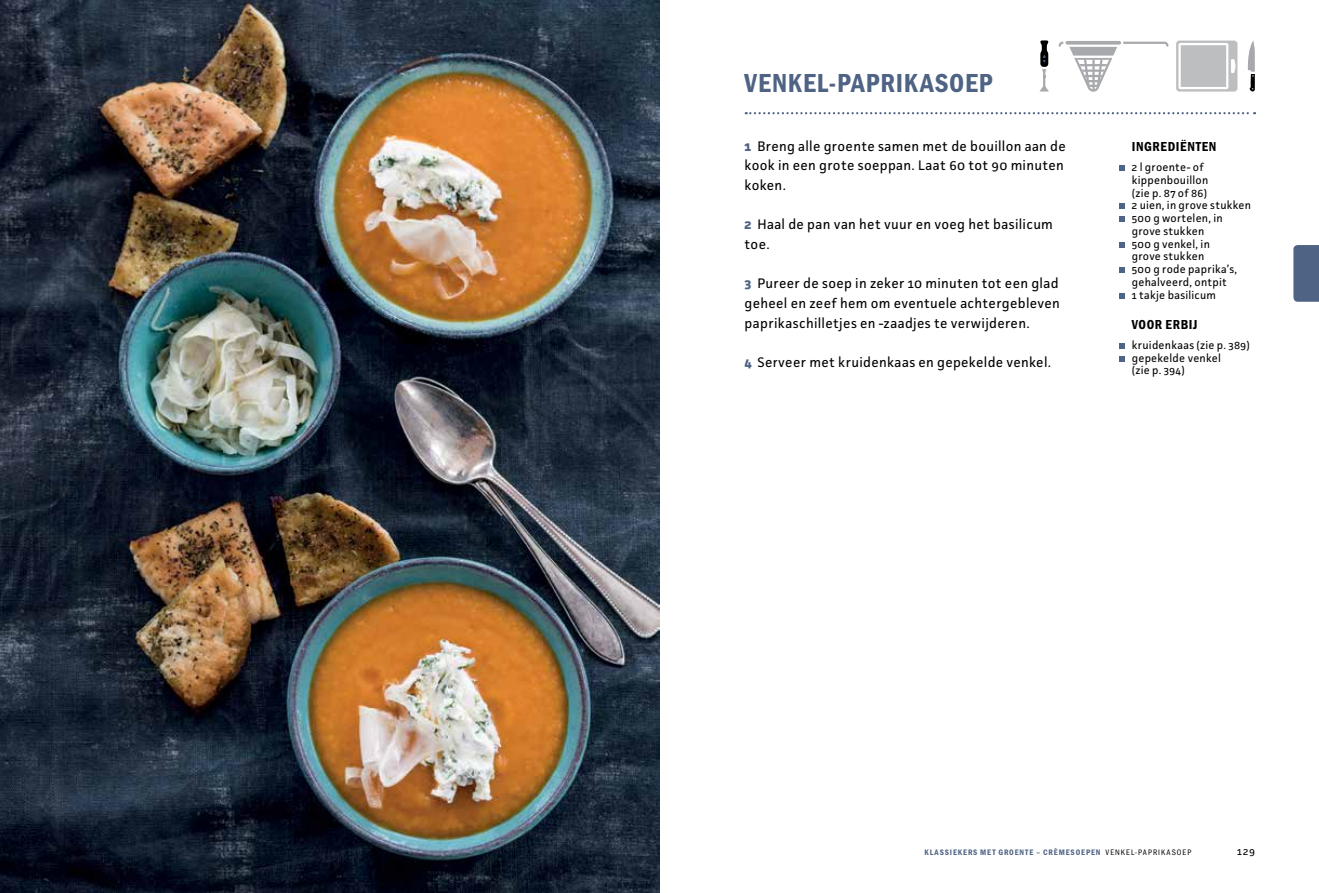
<style>
.page{position:relative;width:1319px;height:893px;background:#fff}
.page>*{position:absolute;margin:0;border:0;box-sizing:border-box;transform-origin:0 0}
.t1{font:50.85px "Franklin Gothic URW Con Boo";color:#4f6384;scale:1.15 1}
.t2{font:27px "Franklin Gothic URW Con Dem";letter-spacing:.035em;color:#4f6384}
.t3{font:13.8px/19.6px "Facit";letter-spacing:.02em;color:#000}
.t4{font:13.5px "Franklin Gothic URW Con Dem";letter-spacing:.04em;color:#000}
.t5{font:11.25px/12.8px "Facit";letter-spacing:.015em;color:#000}
.t6{font:10.95px "Facit";color:#000}
.t7{font:8.25px "Franklin Gothic URW Con Dem";letter-spacing:.11em;color:#4f6384}
.s1{font-weight:700;font-size:14.1px;color:#4f6384}
.s2{font-family:"Franklin Gothic URW Con Boo";color:#000}
</style>
<div class="page">
<svg style="left:1293px;top:245px;width:25px;height:57px"></svg>
<img style="left:0;top:0;width:659px;height:893px">
<svg style="left:745px;top:112px;width:509px;height:2px"></svg>
<svg style="left:1039px;top:40px;width:10px;height:52px"></svg>
<svg style="left:1058px;top:41px;width:111px;height:51px"></svg>
<svg style="left:1247px;top:40px;width:8px;height:51px"></svg>
<div style="left:1175px;top:41px;width:62px;height:51px;background:#bcbec0;border-radius:3px"></div>
<svg style="left:1178px;top:43px;width:57px;height:46px"></svg>
<h2 class="t2" style="left:744px;top:65px;width:249px">VENKEL-PAPRIKASOEP</h2>
<p class="t3" style="left:744px;top:136px;width:323px"><span class="s1">1</span> Breng alle groente samen met de bouillon aan de kook in een grote soeppan. Laat 60 tot 90 minuten koken.</p>
<p class="t3" style="left:744px;top:215px;width:310px"><span class="s1">2</span> Haal de pan van het vuur en voeg het basilicum toe.</p>
<p class="t3" style="left:744px;top:273px;width:317px;text-align:justify"><span class="s1">3</span> Pureer de soep in zeker 10 minuten tot een glad geheel en zeef hem om eventuele achtergebleven paprikaschilletjes en -zaadjes te verwijderen.</p>
<p class="t3" style="left:744px;top:352px;width:308px"><span class="s1">4</span> Serveer met kruidenkaas en gepekelde venkel.</p>
<p class="t4" style="left:1131px;top:137px;width:86px">INGREDIËNTEN</p>
<h1 class="t1" style="left:1114px;top:133px;width:14px">·</h1>
<p class="t5" style="left:1131px;top:161px;width:78px">2 l groente- of kippenbouillon (zie p. 87 of 86)</p>
<h1 class="t1" style="left:1114px;top:171px;width:14px">·</h1>
<p class="t5" style="left:1131px;top:199px;width:121px">2 uien, in grove stukken</p>
<h1 class="t1" style="left:1114px;top:184px;width:14px">·</h1>
<p class="t5" style="left:1131px;top:212px;width:92px">500 g wortelen, in grove stukken</p>
<h1 class="t1" style="left:1114px;top:210px;width:14px">·</h1>
<p class="t5" style="left:1131px;top:237px;width:80px">500 g venkel, in grove stukken</p>
<h1 class="t1" style="left:1114px;top:235px;width:14px">·</h1>
<p class="t5" style="left:1131px;top:263px;width:107px">500 g rode paprika’s, gehalveerd, ontpit</p>
<h1 class="t1" style="left:1114px;top:261px;width:14px">·</h1>
<p class="t5" style="left:1131px;top:288px;width:86px">1 takje basilicum</p>
<p class="t4" style="left:1131px;top:315px;width:67px">VOOR ERBIJ</p>
<h1 class="t1" style="left:1114px;top:311px;width:14px">·</h1>
<p class="t5" style="left:1131px;top:338px;width:119px">kruidenkaas (zie p. 389)</p>
<h1 class="t1" style="left:1114px;top:324px;width:14px">·</h1>
<p class="t5" style="left:1131px;top:351px;width:91px">gepekelde venkel (zie p. 394)</p>
<p class="t7" style="left:924px;top:847px;width:268px">KLASSIEKERS MET GROENTE – CRÈMESOEPEN <span class="s2">VENKEL-PAPRIKASOEP</span></p>
<p class="t6" style="left:1236px;top:844px;width:19px">129</p>
</div>
